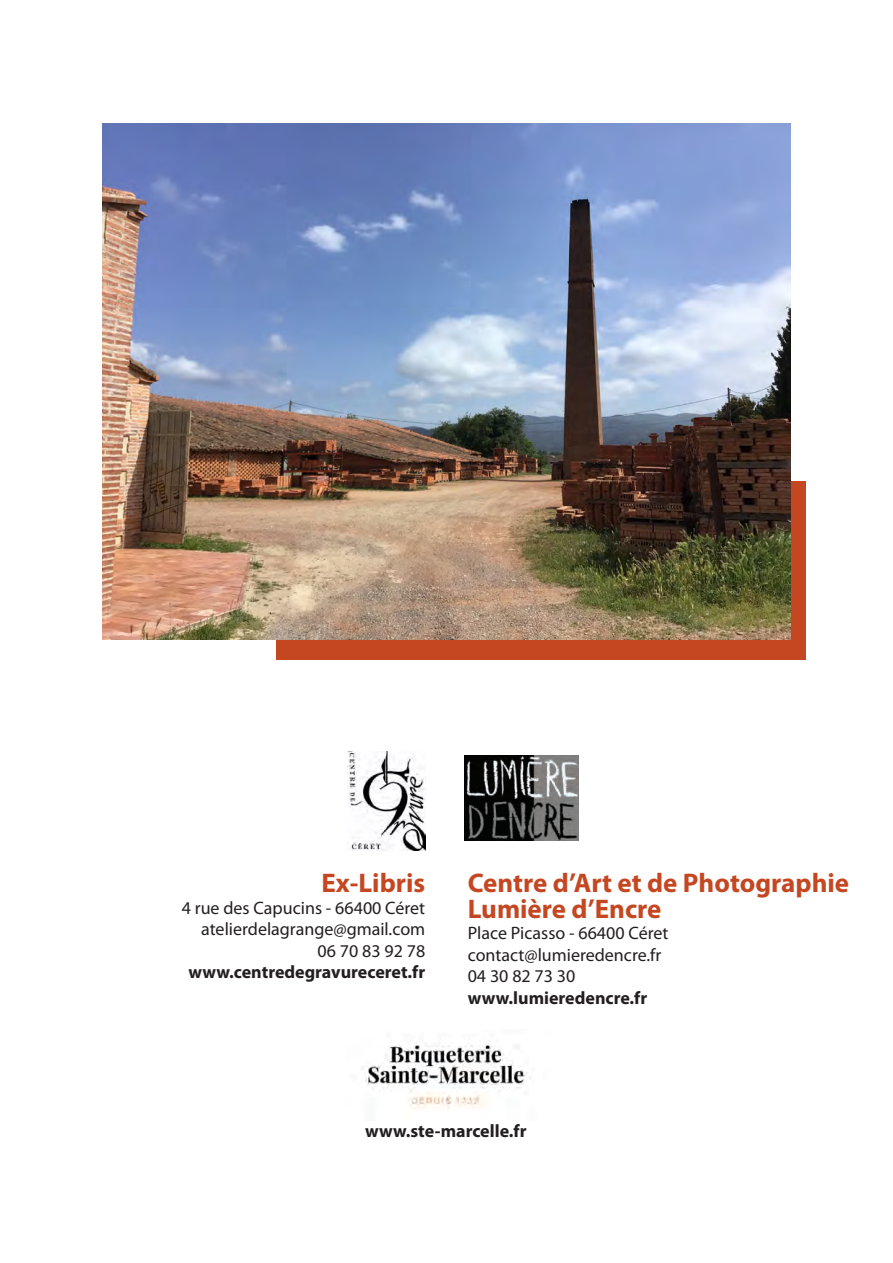
<style>
.page{position:relative;width:893px;height:1263px;background:#fff}
.page>*{position:absolute;margin:0;border:0;box-sizing:border-box;transform-origin:0 0}
.t1{font:700 27px/25.5px "Myriad Pro";color:#c54722}
.t2{font:18px "Myriad Pro";color:#231f20}
.t3{font:700 18px "Myriad Pro";color:#231f20}
</style>
<div class="page">
<img style="left:348px;top:751px;width:78px;height:99px">
<img style="left:465px;top:755px;width:113px;height:85px">
<div style="left:276px;top:481px;width:530px;height:179px;background:#c54722"></div>
<img style="left:103px;top:123px;width:688px;height:516px">
<img style="left:362px;top:1043px;width:165px;height:66px">
<p class="t1" style="left:321px;top:869px;width:105px">Ex-Libris</p>
<p class="t2" style="left:182px;top:896px;width:245px">4 rue des Capucins - 66400 Céret</p>
<p class="t2" style="left:201px;top:918px;width:226px">atelierdelagrange@gmail.com</p>
<p class="t2" style="left:318px;top:940px;width:109px">06 70 83 92 78</p>
<p class="t3" style="left:188px;top:961px;width:238px">www.centredegravureceret.fr</p>
<p class="t1" style="left:468px;top:869px;width:383px">Centre d’Art et de Photographie<br>Lumière d’Encre</p>
<p class="t2" style="left:468px;top:922px;width:202px">Place Picasso - 66400 Céret</p>
<p class="t2" style="left:468px;top:943px;width:195px">contact@lumieredencre.fr</p>
<p class="t2" style="left:468px;top:965px;width:109px">04 30 82 73 30</p>
<p class="t3" style="left:468px;top:986px;width:181px">www.lumieredencre.fr</p>
<p class="t3" style="left:365px;top:1119px;width:163px">www.ste-marcelle.fr</p>
</div>
